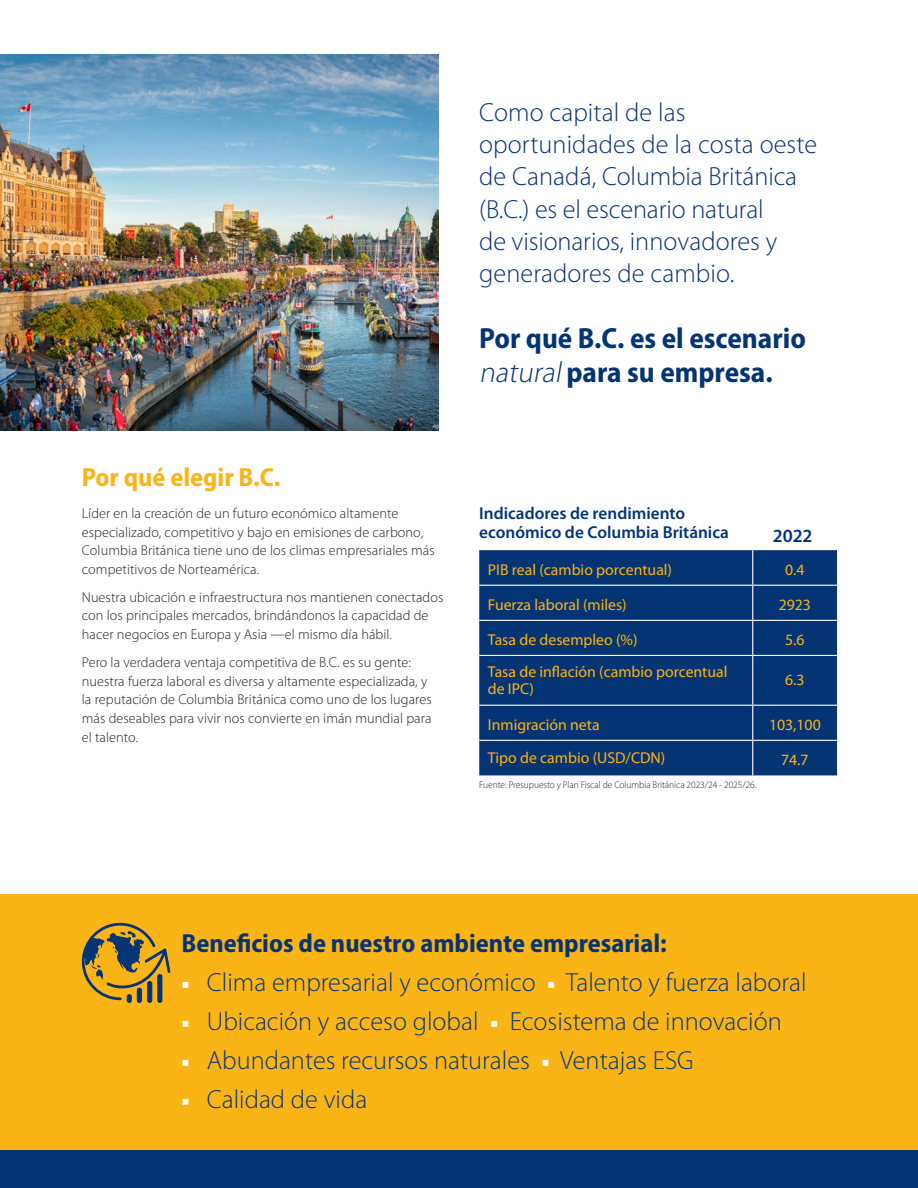
<style>
.page{position:relative;width:918px;height:1188px;background:#fff}
.page>*{position:absolute;margin:0;border:0;box-sizing:border-box;transform-origin:0 0}
.Super_Header{font:700 semi-condensed 29.25px/33.8px "Myriad Pro";color:#053474}
.Body_10pt_13_0_track{font:300 26.25px "Myriad Pro";color:#053474}
.Intro_Text_14pt_Ligh{font:300 26.25px/32.2px "Myriad Pro";letter-spacing:.005em;color:#053474}
.Super_Header-2{font:700 semi-condensed 26.25px "Myriad Pro";color:#053474}
.Super_Header-3{font:700 semi-condensed 26.25px "Myriad Pro";color:#fbb416}
.t1{font:600 18.6px "Myriad Pro";color:#053474}
.t2{font:600 17.25px/18.8px "Myriad Pro";color:#053474}
.Table_Text_11_13{font:15.75px/17.2px "Myriad Pro";color:#fbb416}
.Body_10pt_13_0_track-2{font:300 14.25px/18.8px "Myriad Pro";letter-spacing:.005em;color:#231f20}
.Table_Source_Copy_7{font:300 9.75px "Myriad Pro";letter-spacing:-.005em;color:#231f20}
.s1{font-family:"Open Sans"}
.s2{font-weight:300;font-style:italic;font-stretch:normal}
.s3{font-family:"Minion Pro";font-weight:400;font-size:20.25px;color:#fff}
</style>
<div class="page">
<div style="left:0;top:1150px;width:918px;height:38px;background:#053474"></div>
<div style="left:0;top:894px;width:918px;height:256px;background:#fbb416"></div>
<img style="left:0;top:54px;width:439px;height:376px">
<div style="left:479px;top:550px;width:358px;height:225px;background:#053474"></div>
<hr style="left:752px;top:550px;width:1px;height:35px;background:#fff">
<hr style="left:479px;top:585px;width:274px;height:1px;background:#fff">
<hr style="left:753px;top:585px;width:84px;height:1px;background:#fff">
<hr style="left:752px;top:586px;width:1px;height:34px;background:#fff">
<hr style="left:479px;top:620px;width:274px;height:1px;background:#fff">
<hr style="left:753px;top:620px;width:84px;height:1px;background:#fff">
<hr style="left:752px;top:621px;width:1px;height:34px;background:#fff">
<hr style="left:479px;top:655px;width:274px;height:1px;background:#fff">
<hr style="left:753px;top:655px;width:84px;height:1px;background:#fff">
<hr style="left:752px;top:656px;width:1px;height:49px;background:#fff">
<hr style="left:479px;top:705px;width:274px;height:1px;background:#fff">
<hr style="left:753px;top:705px;width:84px;height:1px;background:#fff">
<hr style="left:752px;top:706px;width:1px;height:34px;background:#fff">
<hr style="left:479px;top:740px;width:274px;height:1px;background:#fff">
<hr style="left:753px;top:740px;width:84px;height:1px;background:#fff">
<hr style="left:752px;top:741px;width:1px;height:34px;background:#fff">
<div style="left:127px;top:994px;width:5px;height:9px;background:#053474;border-radius:3px"></div>
<div style="left:137px;top:988px;width:5px;height:15px;background:#053474;border-radius:3px"></div>
<div style="left:147px;top:981px;width:5px;height:22px;background:#053474;border-radius:3px"></div>
<div style="left:157px;top:974px;width:5px;height:29px;background:#053474;border-radius:3px"></div>
<svg style="left:82px;top:923px;width:89px;height:77px"></svg>
<p class="Intro_Text_14pt_Ligh" style="left:479px;top:96px;width:339px">Como capital de las oportunidades de la costa oeste de Canadá, Columbia Británica (B.C.) es el escenario natural<br>de visionarios, innovadores y generadores de cambio.</p>
<p class="Super_Header-3" style="left:82px;top:462px;width:200px">Por qué elegir B.C.</p>
<p class="Body_10pt_13_0_track-2" style="left:82px;top:504px;width:354px">Líder en la creación de un futuro económico altamente especializado, competitivo y bajo en emisiones de carbono, Columbia Británica tiene uno de los climas empresariales más competitivos de Norteamérica.</p>
<p class="Body_10pt_13_0_track-2" style="left:82px;top:587px;width:363px">Nuestra ubicación e infraestructura nos mantienen conectados con los principales mercados, brindándonos la capacidad de hacer negocios en Europa y Asia <span class="s1">―</span>el mismo día hábil.</p>
<p class="Body_10pt_13_0_track-2" style="left:82px;top:653px;width:351px">Pero la verdadera ventaja competitiva de B.C. es su gente: nuestra fuerza laboral es diversa y altamente especializada, y la reputación de Columbia Británica como uno de los lugares más deseables para vivir nos convierte en imán mundial para el talento.</p>
<p class="Super_Header" style="left:479px;top:322px;width:328px">Por qué B.C. es el escenario <span class="s2">natural</span>para su empresa.</p>
<p class="t2" style="left:479px;top:504px;width:251px">Indicadores de rendimiento económico de Columbia Británica</p>
<p class="t1" style="left:773px;top:523px;width:41px">2022</p>
<p class="Table_Text_11_13" style="left:488px;top:561px;width:186px">PIB real (cambio porcentual)</p>
<p class="Table_Text_11_13" style="left:785px;top:561px;width:21px">0.4</p>
<p class="Table_Text_11_13" style="left:488px;top:596px;width:140px">Fuerza laboral (miles)</p>
<p class="Table_Text_11_13" style="left:779px;top:596px;width:34px">2923</p>
<p class="Table_Text_11_13" style="left:488px;top:631px;width:151px">Tasa de desempleo (%)</p>
<p class="Table_Text_11_13" style="left:785px;top:631px;width:21px">5.6</p>
<p class="Table_Text_11_13" style="left:488px;top:663px;width:241px">Tasa de inflación (cambio porcentual de IPC)</p>
<p class="Table_Text_11_13" style="left:785px;top:671px;width:21px">6.3</p>
<p class="Table_Text_11_13" style="left:488px;top:716px;width:113px">Inmigración neta</p>
<p class="Table_Text_11_13" style="left:769px;top:716px;width:53px">103,100</p>
<p class="Table_Text_11_13" style="left:488px;top:749px;width:179px">Tipo de cambio (USD/CDN)</p>
<p class="Table_Text_11_13" style="left:781px;top:751px;width:29px">74.7</p>
<p class="Table_Source_Copy_7" style="left:479px;top:779px;width:279px">Fuente: Presupuesto y Plan Fiscal de Columbia Británica 2023/24 - 2025/26.</p>
<p class="Super_Header-2" style="left:181px;top:929px;width:487px">Beneficios de nuestro ambiente empresarial:</p>
<p class="Body_10pt_13_0_track" style="left:181px;top:967px;width:627px"><span class="s3">■</span> Clima empresarial y económico <span class="s3">■</span> Talento y fuerza laboral</p>
<p class="Body_10pt_13_0_track" style="left:181px;top:1006px;width:602px"><span class="s3">■</span> Ubicación y acceso global <span class="s3">■</span> Ecosistema de innovación</p>
<p class="Body_10pt_13_0_track" style="left:181px;top:1045px;width:514px"><span class="s3">■</span> Abundantes recursos naturales <span class="s3">■</span> Ventajas ESG</p>
<p class="Body_10pt_13_0_track" style="left:181px;top:1084px;width:187px"><span class="s3">■</span> Calidad de vida</p>
</div>
